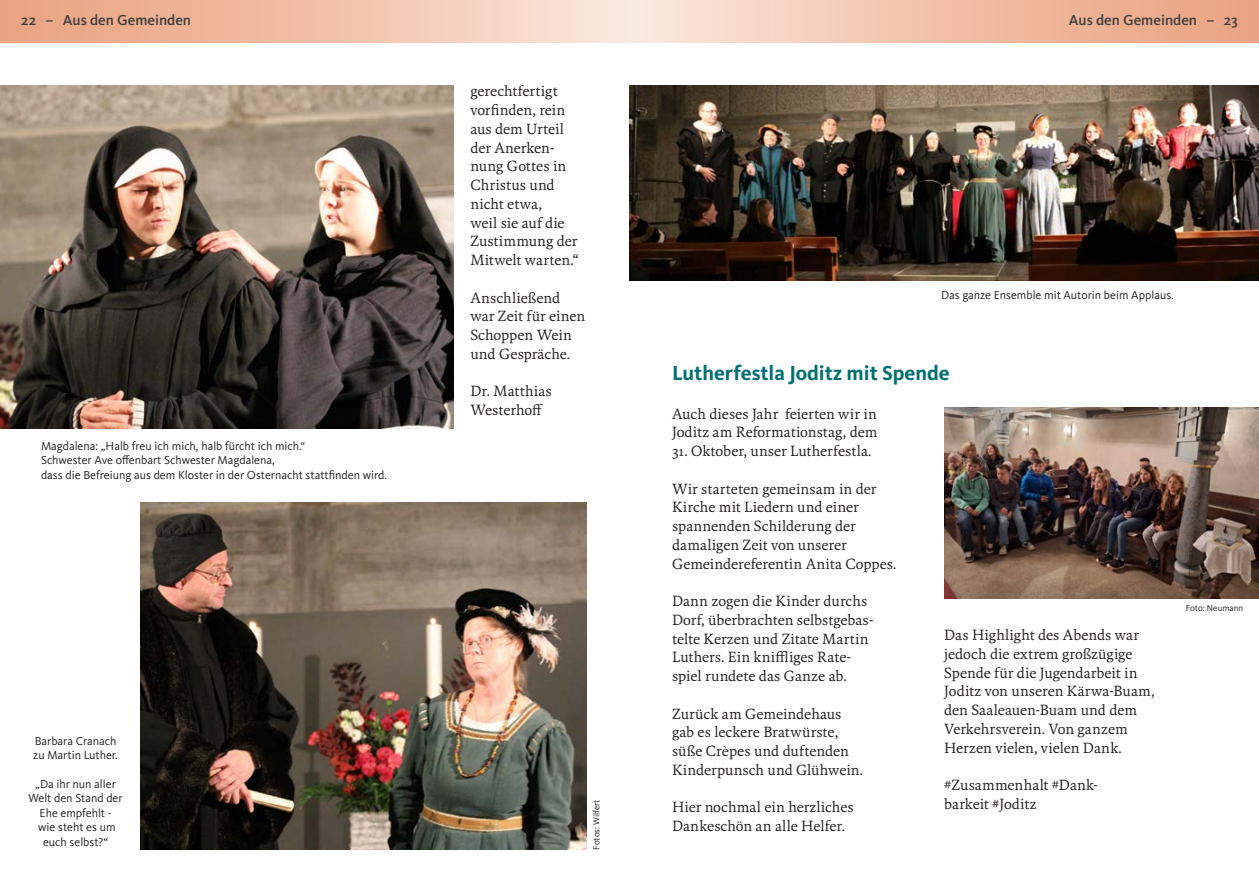
<style>
.page{position:relative;width:1259px;height:893px;background:#fff}
.page>*{position:absolute;margin:0;border:0;box-sizing:border-box;transform-origin:0 0}
.kreuz_4_-_Überschrift{font:700 21px "Kievit OT";color:#017072}
.kreuz_4_-_serif_10pt_-_Fließtext{font:15px/18.8px "Kievit Serif";color:#231f20}
.t1{font:500 15px "Kievit OT";color:#3e3e3f}
.kreuz_4_-_8pt_-_BildU{font:12px/14.4px "Kievit OT";color:#231f20;text-align:center}
.kreuz_4_-_6pt_-_Fotonachweis{font:9px "Kievit OT";color:#231f20}
</style>
<div class="page">
<div style="left:0;top:0;width:629px;height:43px;background:linear-gradient(to right,#e99e7b,#fae7db)"></div>
<div style="left:629px;top:0;width:630px;height:43px;background:linear-gradient(to right,#fae7db,#e99f7c)"></div>
<img style="left:944px;top:407px;width:315px;height:191px">
<img style="left:0;top:85px;width:454px;height:343px">
<img style="left:629px;top:85px;width:630px;height:195px">
<img style="left:141px;top:503px;width:446px;height:347px">
<p class="t1" style="left:21px;top:11px;width:171px">22 – Aus den Gemeinden</p>
<p class="t1" style="left:1069px;top:11px;width:170px">Aus den Gemeinden – 23</p>
<p class="kreuz_4_-_8pt_-_BildU" style="left:41px;top:439px;width:266px">Magdalena: „Halb freu ich mich, halb fürcht ich mich.“</p>
<p class="kreuz_4_-_8pt_-_BildU" style="left:41px;top:453px;width:235px">Schwester Ave offenbart Schwester Magdalena,</p>
<p class="kreuz_4_-_8pt_-_BildU" style="left:41px;top:468px;width:347px">dass die Befreiung aus dem Kloster in der Osternacht stattfinden wird.</p>
<p class="kreuz_4_-_8pt_-_BildU" style="left:35px;top:734px;width:83px">Barbara Cranach</p>
<p class="kreuz_4_-_8pt_-_BildU" style="left:33px;top:748px;width:86px">zu Martin Luther.</p>
<p class="kreuz_4_-_8pt_-_BildU" style="left:29px;top:777px;width:96px">„Da ihr nun aller<br>Welt den Stand der<br>Ehe empfehlt -<br>wie steht es um euch selbst?“</p>
<p class="kreuz_4_-_serif_10pt_-_Fließtext" style="left:470px;top:81px;width:110px">gerechtfertigt vorfinden, rein aus dem Urteil der Anerken&shy;nung Gottes in<br>Christus und nicht etwa,<br>weil sie auf die<br>Zustimmung der<br>Mitwelt warten.“</p>
<p class="kreuz_4_-_serif_10pt_-_Fließtext" style="left:470px;top:288px;width:116px">Anschließend war Zeit für einen<br>Schoppen Wein und Gespräche.</p>
<p class="kreuz_4_-_serif_10pt_-_Fließtext" style="left:470px;top:381px;width:83px">Dr. Matthias<br>Westerhoff</p>
<p class="kreuz_4_-_6pt_-_Fotonachweis" style="left:591px;top:850px;width:52px;rotate:-90deg">Fotos: Wilfert</p>
<p class="kreuz_4_-_8pt_-_BildU" style="left:941px;top:288px;width:234px">Das ganze Ensemble mit Autorin beim Applaus.</p>
<p class="kreuz_4_-_Überschrift" style="left:672px;top:360px;width:279px">Lutherfestla Joditz mit Spende</p>
<p class="kreuz_4_-_serif_10pt_-_Fließtext" style="left:672px;top:404px;width:207px">Auch dieses Jahr feierten wir in<br>Joditz am Reformationstag, dem</p>
<p class="kreuz_4_-_serif_10pt_-_Fließtext" style="left:672px;top:441px;width:201px">31. Oktober, unser Lutherfestla.</p>
<p class="kreuz_4_-_serif_10pt_-_Fließtext" style="left:672px;top:479px;width:206px">Wir starteten gemeinsam in der<br>Kirche mit Liedern und einer spannenden Schilderung der damaligen Zeit von unserer</p>
<p class="kreuz_4_-_serif_10pt_-_Fließtext" style="left:672px;top:554px;width:226px">Gemeindereferentin Anita Coppes.</p>
<p class="kreuz_4_-_serif_10pt_-_Fließtext" style="left:672px;top:591px;width:203px">Dann zogen die Kinder durchs<br>Dorf, überbrachten selbstgebas&shy;telte Kerzen und Zitate Martin</p>
<p class="kreuz_4_-_serif_10pt_-_Fließtext" style="left:672px;top:647px;width:181px">Luthers. Ein kniffliges Rate&shy;spiel rundete das Ganze ab.</p>
<p class="kreuz_4_-_serif_10pt_-_Fließtext" style="left:672px;top:704px;width:178px">Zurück am Gemeindehaus gab es leckere Bratwürste, süße Crèpes und duftenden</p>
<p class="kreuz_4_-_serif_10pt_-_Fließtext" style="left:672px;top:760px;width:193px">Kinderpunsch und Glühwein.</p>
<p class="kreuz_4_-_serif_10pt_-_Fließtext" style="left:672px;top:797px;width:183px">Hier nochmal ein herzliches<br>Dankeschön an alle Helfer.</p>
<p class="kreuz_4_-_serif_10pt_-_Fließtext" style="left:944px;top:625px;width:212px">Das Highlight des Abends war jedoch die extrem großzügige<br>Spende für die Jugendarbeit in<br>Joditz von unseren Kärwa-Buam, den Saaleauen-Buam und dem<br>Verkehrsverein. Von ganzem<br>Herzen vielen, vielen Dank.</p>
<p class="kreuz_4_-_serif_10pt_-_Fließtext" style="left:944px;top:775px;width:155px">#Zusammenhalt #Dank&shy;barkeit #Joditz</p>
<p class="kreuz_4_-_6pt_-_Fotonachweis" style="left:1186px;top:603px;width:59px">Foto: Neumann</p>
</div>
